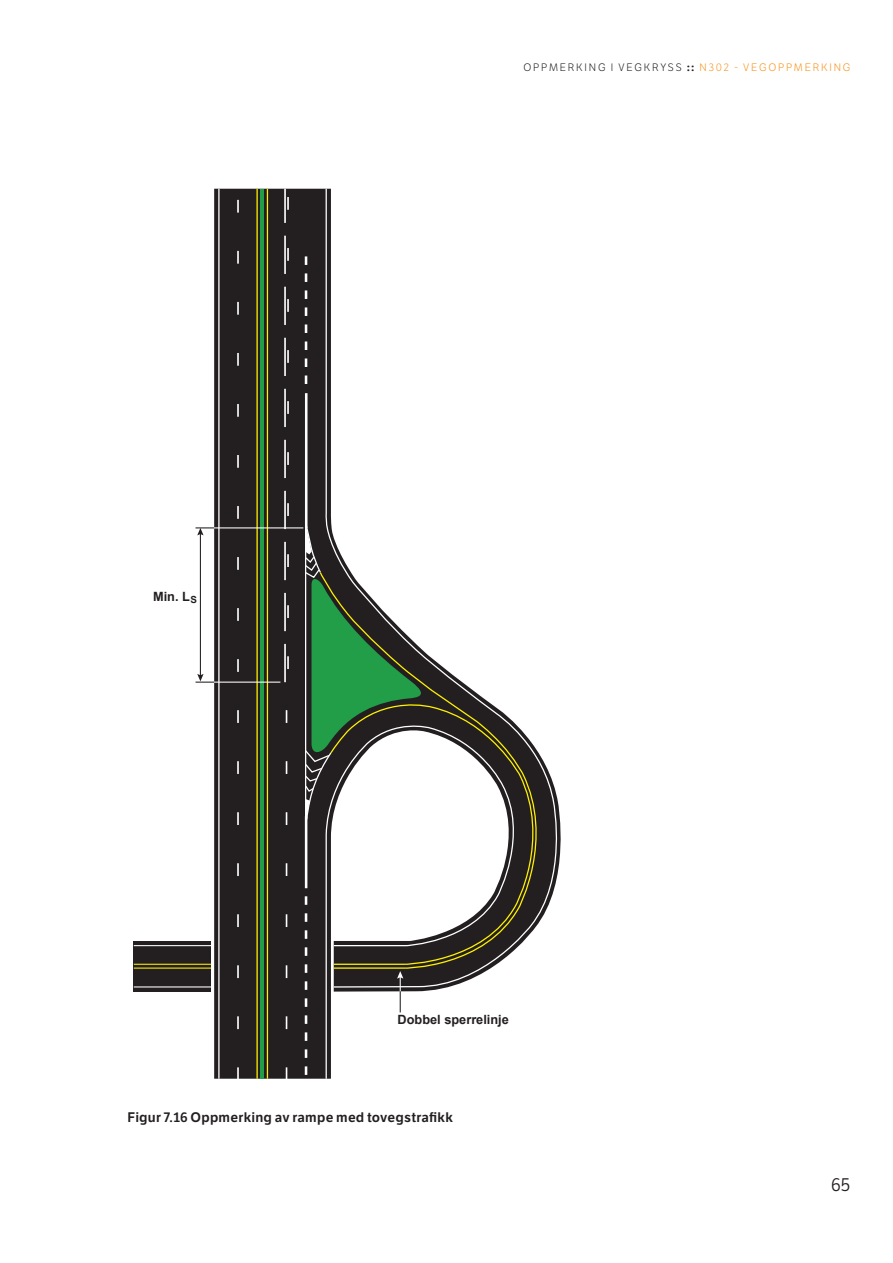
<style>
.page{position:relative;width:893px;height:1263px;background:#fff}
.page>*{position:absolute;margin:0;border:0;box-sizing:border-box;transform-origin:0 0}
.t1{font:18px "LFT Etica";color:#231f20}
.Billedtekst{font:600 13.5px "LFT Etica";letter-spacing:.015em;color:#231f20}
.t2{font:700 12.75px "Arial";color:#231f20}
.t3{font:300 10.5px "LFT Etica";letter-spacing:.175em;color:#231f20}
.s1{font-weight:700}
.s2{color:#f7931d}
</style>
<div class="page">
<div style="left:214px;top:189px;width:111px;height:890px;background:#231f20"></div>
<svg style="left:325px;top:188px;width:236px;height:698px"></svg>
<svg style="left:325px;top:969px;width:165px;height:110px"></svg>
<svg style="left:319px;top:571px;width:236px;height:398px"></svg>
<hr style="left:218px;top:189px;width:2px;height:890px;background:#fff">
<div style="left:134px;top:941px;width:77px;height:50px;background:#231f20"></div>
<hr style="left:134px;top:945px;width:77px;height:1px;background:#fff">
<hr style="left:134px;top:986px;width:77px;height:1px;background:#fff">
<hr style="left:134px;top:964px;width:77px;height:1px;background:#fff101">
<hr style="left:134px;top:967px;width:77px;height:2px;background:#fff101">
<hr style="left:334px;top:964px;width:71px;height:1px;background:#fff101">
<hr style="left:334px;top:967px;width:71px;height:2px;background:#fff101">
<svg style="left:305px;top:896px;width:2px;height:182px"></svg>
<hr style="left:305px;top:393px;width:2px;height:135px;background:#fff">
<hr style="left:305px;top:816px;width:2px;height:72px;background:#fff">
<svg style="left:237px;top:189px;width:2px;height:890px;background:#514e4e"></svg>
<svg style="left:284px;top:188px;width:5px;height:891px;background:#535051"></svg>
<svg style="left:305px;top:251px;width:2px;height:133px"></svg>
<hr style="left:260px;top:189px;width:4px;height:890px;background:#219e47">
<hr style="left:256px;top:189px;width:2px;height:890px;background:#fff101">
<hr style="left:267px;top:189px;width:1px;height:890px;background:#fff101">
<hr style="left:214px;top:682px;width:66px;height:1px;background:#fff">
<hr style="left:214px;top:527px;width:89px;height:1px;background:#fff">
<hr style="left:200px;top:533px;width:1px;height:143px;background:#231f20">
<svg style="left:196px;top:674px;width:18px;height:9px"></svg>
<svg style="left:196px;top:527px;width:18px;height:8px"></svg>
<svg style="left:397px;top:971px;width:6px;height:41px"></svg>
<svg style="left:304px;top:524px;width:126px;height:297px"></svg>
<p class="t3" style="left:523px;top:62px;width:328px">OPPMERKING I VEGKRYSS <span class="s1">::</span> <span class="s2">N302 - VEGOPPMERKING</span></p>
<p class="t2" style="left:153px;top:588px;width:45px">Min. L<sub>S</sub></p>
<p class="t2" style="left:398px;top:1011px;width:113px">Dobbel sperrelinje</p>
<h2 class="Billedtekst" style="left:128px;top:1109px;width:327px">Figur 7.16 Oppmerking av rampe med tovegstrafikk</h2>
<h1 class="t1" style="left:831px;top:1174px;width:21px">65</h1>
</div>
